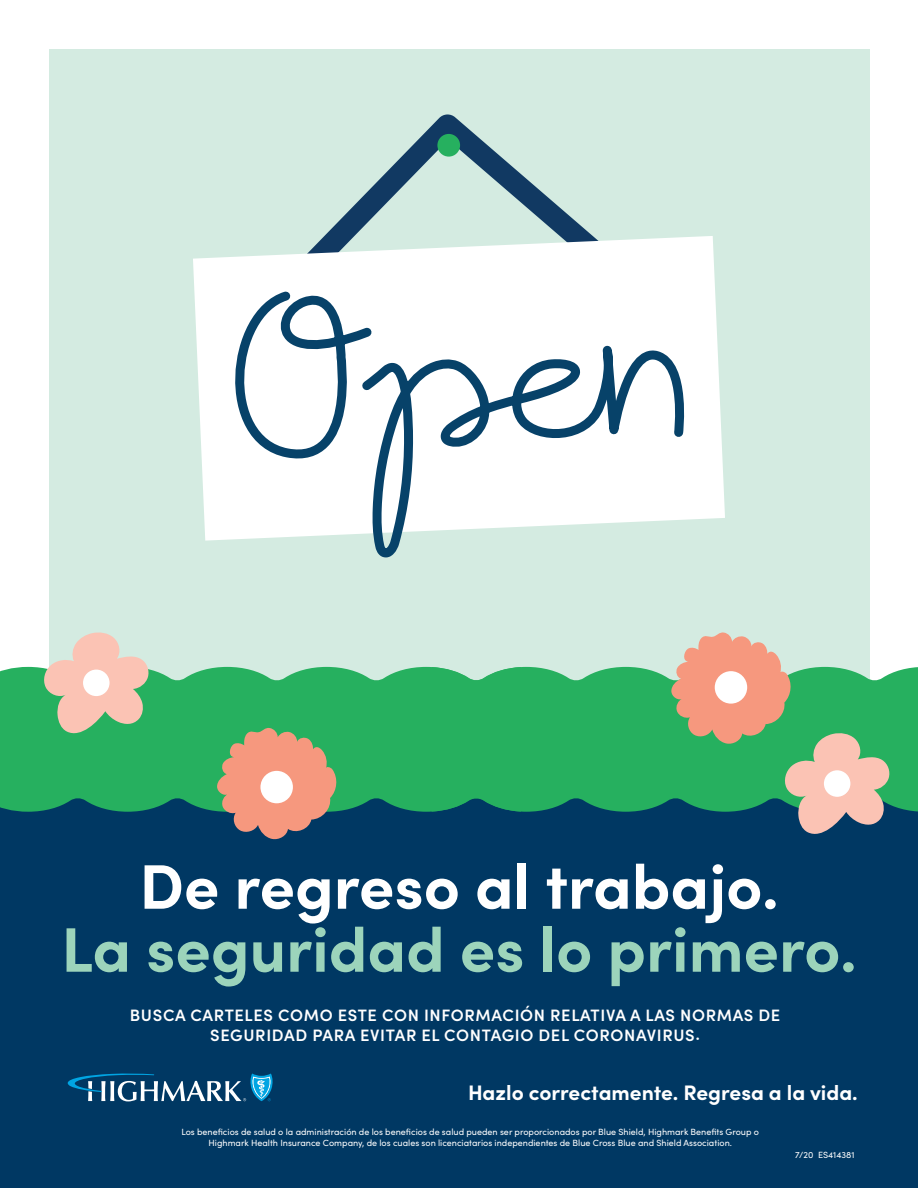
<style>
.page{position:relative;width:918px;height:1188px;background:#fff}
.page>*{position:absolute;margin:0;border:0;box-sizing:border-box;transform-origin:0 0}
.t1{font:700 63px "Sofia Pro";color:#9cd4bb}
.t2{font:700 63px "Sofia Pro";color:#fff}
.t3{font:700 21px "Sofia Pro";color:#fff}
.t4{font:600 16.5px/19.8px "Sofia Pro";letter-spacing:.04em;color:#fff;text-align:center}
.t5{font:9px/10.8px "Sofia Pro";color:#fff;text-align:center}
</style>
<div class="page">
<div style="left:49px;top:49px;width:820px;height:844px;background:#d4ebe1"></div>
<div style="left:0;top:713px;width:918px;height:475px;background:#003863"></div>
<svg style="left:0;top:667px;width:432px;height:145px;background:#2aad63"></svg>
<svg style="left:432px;top:667px;width:486px;height:145px;background:#2aad63"></svg>
<svg style="left:324px;top:114px;width:269px;height:122px"></svg>
<svg style="left:193px;top:236px;width:532px;height:305px;fill:#fff"></svg>
<svg style="left:42px;top:632px;width:108px;height:107px"></svg>
<svg style="left:217px;top:727px;width:121px;height:113px;background:#ac8f74"></svg>
<svg style="left:671px;top:632px;width:220px;height:202px"></svg>
<div style="left:715px;top:671px;width:32px;height:33px;background:#fff;border-radius:50%"></div>
<div style="left:260px;top:771px;width:33px;height:32px;background:#fff;border-radius:50%"></div>
<div style="left:437px;top:134px;width:23px;height:23px;background:#26b05f;border-radius:50%"></div>
<svg style="left:219px;top:285px;width:479px;height:361px"></svg>
<svg style="left:67px;top:1073px;width:206px;height:28px"></svg>
<p class="t2" style="left:139px;top:838px;width:641px">De regreso al trabajo.</p>
<p class="t1" style="left:61px;top:901px;width:797px">La seguridad es lo primero.</p>
<p class="t4" style="left:130px;top:1004px;width:652px">BUSCA CARTELES COMO ESTE CON INFORMACIÓN RELATIVA A LAS NORMAS DE<br>SEGURIDAD PARA EVITAR EL CONTAGIO DEL CORONAVIRUS.</p>
<p class="t3" style="left:468px;top:1076px;width:391px">Hazlo correctamente. Regresa a la vida.</p>
<p class="t5" style="left:181px;top:1126px;width:579px">Los beneficios de salud o la administración de los beneficios de salud pueden ser proporcionados por Blue Shield, Highmark Benefits Group o<br>Highmark Health Insurance Company, de los cuales son licenciatarios independientes de Blue Cross Blue and Shield Association.</p>
<p class="t5" style="left:795px;top:1149px;width:61px">7/20 ES414381</p>
</div>
